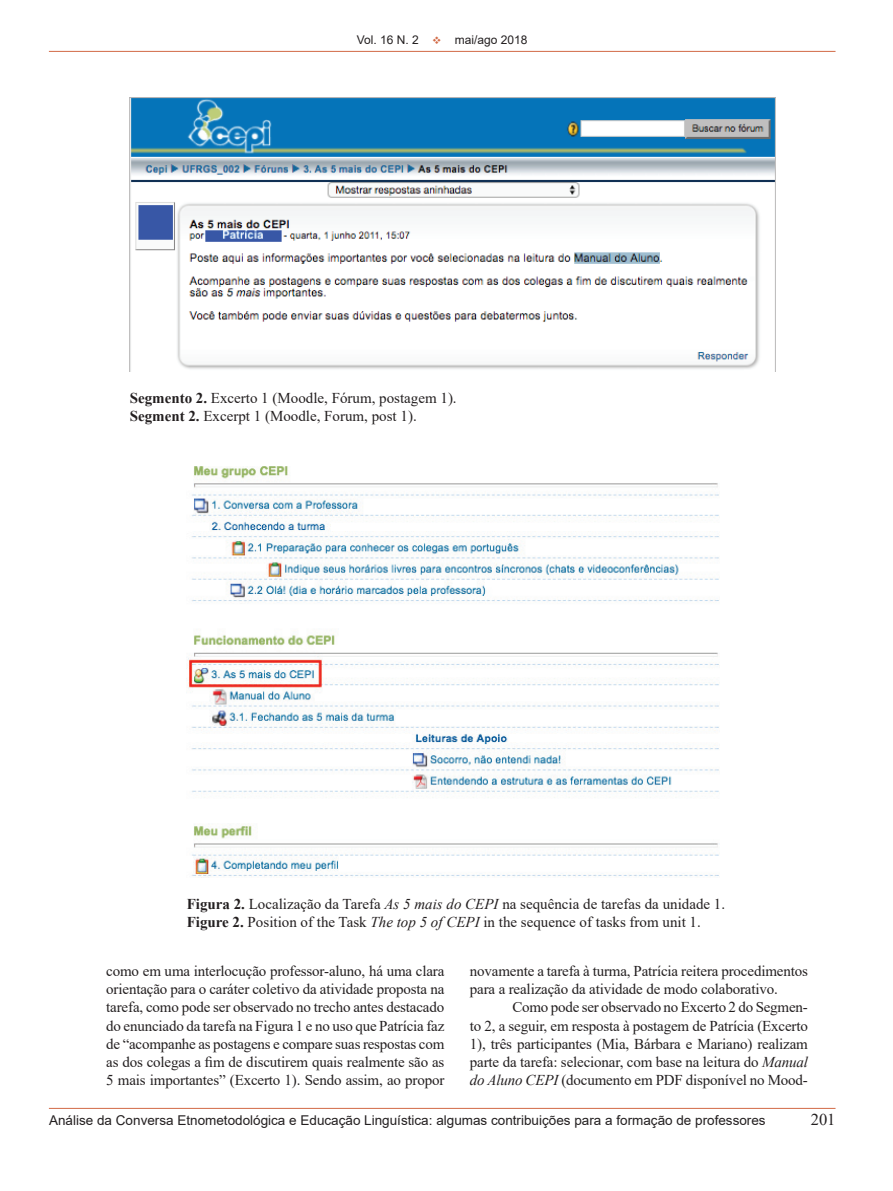
<style>
.page{position:relative;width:893px;height:1191px;background:#fff}
.page>*{position:absolute;margin:0;border:0;box-sizing:border-box;transform-origin:0 0}
.t1{font:16.5px "Times New Roman";color:#231f20}
.t2{font:15px/18px "Times New Roman";letter-spacing:-.01em;color:#231f20}
.t3{font:13.5px "Arial";color:#231f20}
.t4{font:12px "Arial";color:#231f20}
.s1{color:#d26a46}
.s2{font-weight:700}
.s3{font-style:italic}
</style>
<div class="page">
<hr style="left:49px;top:51px;width:787px;height:1px;background:#d26a46">
<hr style="left:49px;top:1108px;width:787px;height:1px;background:#d26a46">
<img style="left:187px;top:466px;width:532px;height:411px">
<img style="left:130px;top:98px;width:645px;height:273px">
<p class="t4" style="left:357px;top:31px;width:172px">Vol. 16 N. 2 <span class="s1">❖</span> mai/ago 2018</p>
<p class="t2" style="left:130px;top:388px;width:329px"><span class="s2">Segmento 2.</span> Excerto 1 (Moodle, Fórum, postagem 1).<br><span class="s2">Segment 2.</span> Excerpt 1 (Moodle, Forum, post 1).</p>
<p class="t2" style="left:187px;top:894px;width:540px"><span class="s2">Figura 2.</span> Localização da Tarefa <span class="s3">As 5 mais do CEPI</span> na sequência de tarefas da unidade 1.<br><span class="s2">Figure 2.</span> Position of the Task <span class="s3">The top 5 of CEPI</span> in the sequence of tasks from unit 1.</p>
<p class="t2" style="left:106px;top:961px;width:340px;text-align:justify">como em uma interlocução professor-aluno, há uma clara orientação para o caráter coletivo da atividade proposta na tarefa, como pode ser observado no trecho antes destacado do enunciado da tarefa na Figura 1 e no uso que Patrícia faz de “acompanhe as postagens e compare suas respostas com as dos colegas a fim de discutirem quais realmente são as 5 mais importantes” (Excerto 1). Sendo assim, ao propor</p>
<p class="t2" style="left:470px;top:961px;width:340px">novamente a tarefa à turma, Patrícia reitera procedimentos para a realização da atividade de modo colaborativo.</p>
<p class="t2" style="left:470px;top:998px;width:340px;text-align:justify;text-indent:43px">Como pode ser observado no Excerto 2 do Segmen&shy;to 2, a seguir, em resposta à postagem de Patrícia (Excerto 1), três participantes (Mia, Bárbara e Mariano) realizam parte da tarefa: selecionar, com base na leitura do <span class="s3">Manual do Aluno CEPI</span> (documento em PDF disponível no Mood-</p>
<p class="t3" style="left:49px;top:1111px;width:718px">Análise da Conversa Etnometodológica e Educação Linguística: algumas contribuições para a formação de professores</p>
<p class="t1" style="left:811px;top:1108px;width:26px">201</p>
</div>
